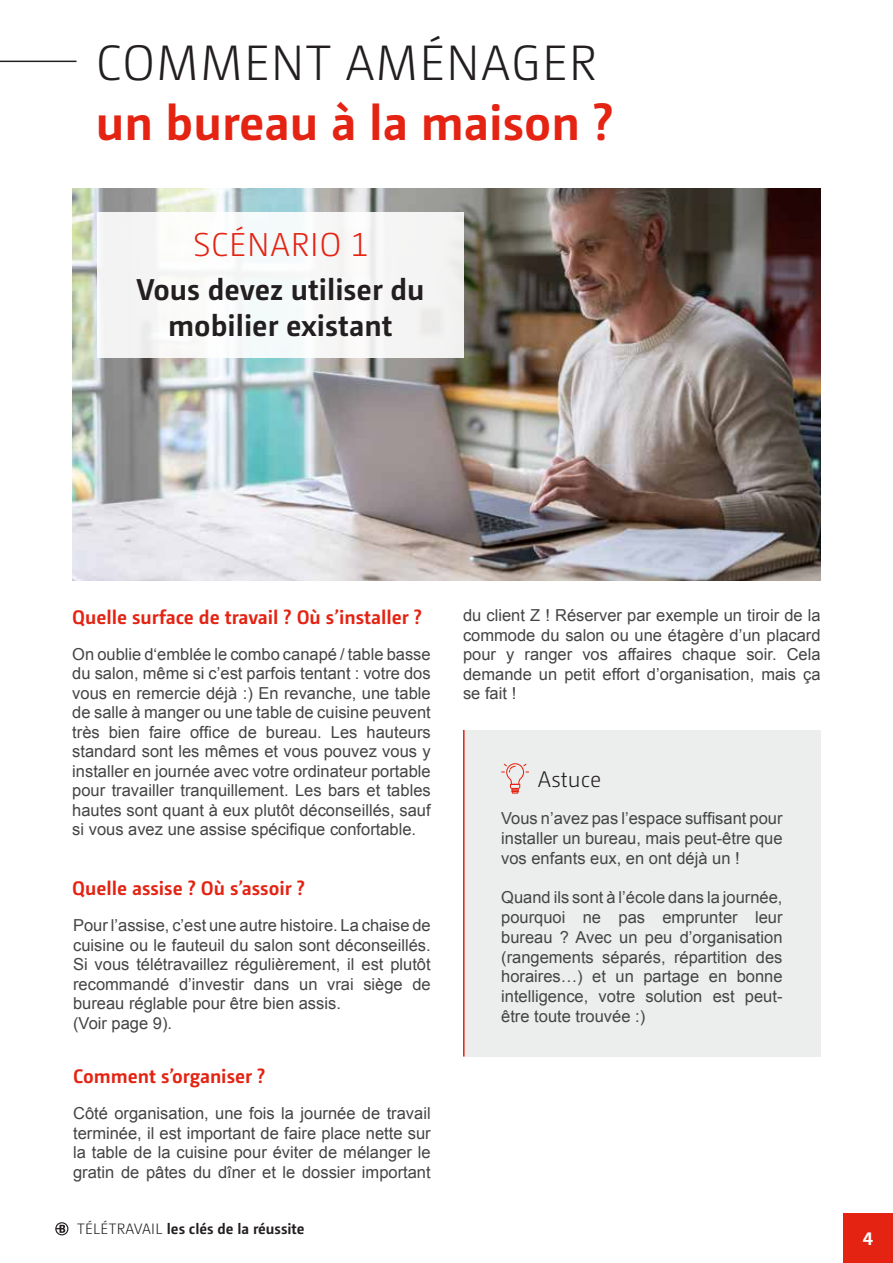
<style>
.page{position:relative;width:893px;height:1263px;background:#fff}
.page>*{position:absolute;margin:0;border:0;box-sizing:border-box;transform-origin:0 0}
.t1{font:700 49.5px "Camingo Dos";color:#e42313}
.t2{font:300 49.5px "Camingo Dos";letter-spacing:.025em;color:#231f20}
.t3{font:300 33px "Camingo Dos";letter-spacing:.025em;color:#e42313}
.t4{font:700 30px/36px "Camingo Dos";color:#231f20;text-align:center}
.t5{font:300 22.5px "Camingo Dos";color:#231f20}
.t6{font:700 19.5px "Camingo Dos";color:#e42313}
.t7{font:700 18px "Camingo Dos";color:#fff}
.t8{font:16.5px/19.5px "Arial";color:#444;text-align:justify}
.t9{font:700 15px "Camingo Dos";color:#231f20}
.s1{font-weight:300}
</style>
<div class="page">
<div style="left:843px;top:1213px;width:50px;height:50px;background:#e42313"></div>
<svg style="left:55px;top:1222px;width:13px;height:13px"></svg>
<div style="left:463px;top:730px;width:358px;height:326px;background:#eceeed"></div>
<img style="left:72px;top:189px;width:749px;height:391px">
<hr style="left:0;top:61px;width:77px;height:1px;background:#231f20">
<div style="left:97px;top:212px;width:367px;height:146px;background:#f5f7f7"></div>
<hr style="left:463px;top:730px;width:2px;height:326px;background:#e42313">
<svg style="left:501px;top:763px;width:28px;height:31px"></svg>
<h1 class="t2" style="left:96px;top:35px;width:502px">COMMENT AMÉNAGER</h1>
<h1 class="t1" style="left:96px;top:92px;width:519px">un bureau à la maison ?</h1>
<h2 class="t3" style="left:193px;top:225px;width:176px">SCÉNARIO 1</h2>
<h3 class="t4" style="left:136px;top:271px;width:290px">Vous devez utiliser du mobilier existant</h3>
<p class="t6" style="left:72px;top:605px;width:351px">Quelle surface de travail ? Où s’installer ?</p>
<p class="t8" style="left:72px;top:644px;width:360px">On oublie d‘emblée le combo canapé / table basse du salon, même si c’est parfois tentant : votre dos vous en remercie déjà :) En revanche, une table de salle à manger ou une table de cuisine peuvent très bien faire office de bureau. Les hauteurs standard sont les mêmes et vous pouvez vous y installer en journée avec votre ordinateur portable pour travailler tranquillement. Les bars et tables hautes sont quant à eux plutôt déconseillés, sauf si vous avez une assise spécifique confortable.</p>
<p class="t6" style="left:72px;top:877px;width:234px">Quelle assise ? Où s’assoir ?</p>
<p class="t8" style="left:73px;top:916px;width:359px;text-align:left">Pour l’assise, c’est une autre histoire. La chaise de cuisine ou le fauteuil du salon sont déconseillés.<br>Si vous télétravaillez régulièrement, il est plutôt recommandé d’investir dans un vrai siège de bureau réglable pour être bien assis.<br>(Voir page 9).</p>
<p class="t6" style="left:73px;top:1064px;width:194px">Comment s’organiser ?</p>
<p class="t8" style="left:73px;top:1103px;width:359px">Côté organisation, une fois la journée de travail terminée, il est important de faire place nette sur la table de la cuisine pour éviter de mélanger le gratin de pâtes du dîner et le dossier important</p>
<p class="t9" style="left:77px;top:1220px;width:229px"><span class="s1">TÉLÉTRAVAIL</span> les clés de la réussite</p>
<p class="t8" style="left:463px;top:606px;width:359px">du client Z ! Réserver par exemple un tiroir de la commode du salon ou une étagère d’un placard pour y ranger vos affaires chaque soir. Cela demande un petit effort d’organisation, mais ça se fait !</p>
<h3 class="t5" style="left:538px;top:766px;width:65px">Astuce</h3>
<p class="t8" style="left:501px;top:808px;width:283px">Vous n’avez pas l’espace suffisant pour installer un bureau, mais peut-être que vos enfants eux, en ont déjà un !</p>
<p class="t8" style="left:501px;top:887px;width:283px">Quand ils sont à l’école dans la journée, pourquoi ne pas emprunter leur bureau ? Avec un peu d’organisation (rangements séparés, répartition des horaires…) et un partage en bonne intelligence, votre solution est peut&shy;être toute trouvée :)</p>
<p class="t7" style="left:863px;top:1227px;width:12px">4</p>
</div>
